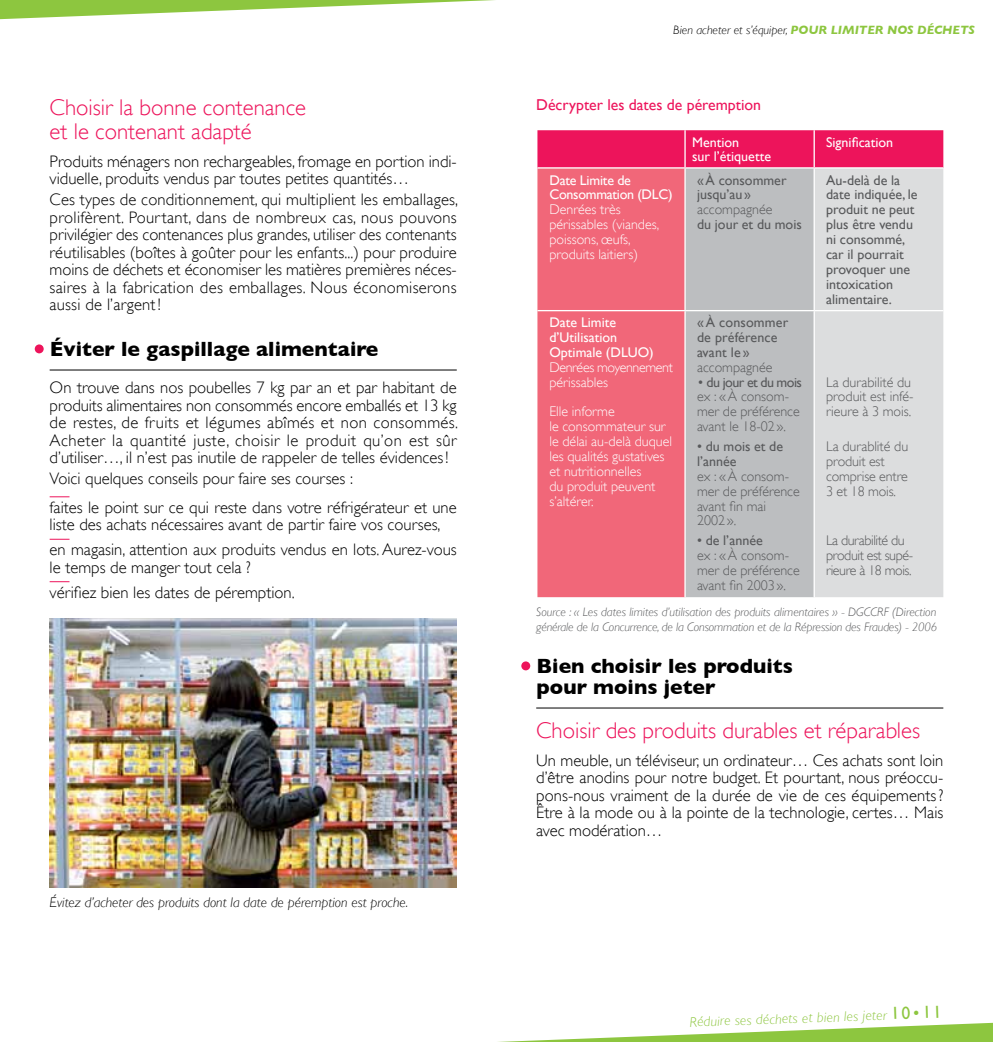
<style>
.page{position:relative;width:993px;height:1042px;background:#fff}
.page>*{position:absolute;margin:0;border:0;box-sizing:border-box;transform-origin:0 0}
.t1{font:300 22.75px/24.5px "Gill Sans";color:#ed145b}
.t2{font:700 21px/21px "Gill Sans";color:#000}
.t3{font:300 16.62px/17.5px "Gill Sans";color:#000}
.t4{font:15.75px "Gill Sans";color:#ed145b}
.t5{font:300 14px/14.9px "Gill Sans";color:#58595b}
.t6{font:14px/14.9px "Gill Sans";color:#58595b}
.t7{font:300 14px/14.9px "Gill Sans";color:#fff}
.t8{font:14px/14.9px "Gill Sans";color:#fff}
.t9{font:italic 300 14px "Gill Sans";color:#000}
.t10{font:300 14px/14.9px "Gill Sans";letter-spacing:-.03em;color:#58595b}
.t11{font:italic 300 14px "Gill Sans";color:#8dc63f}
.t12{font:14px/14.9px "Gill Sans";letter-spacing:-.02em;color:#fff}
.t13{font:300 14px/14.9px "Gill Sans";letter-spacing:-.025em;color:#fff}
.t14{font:italic 300 12.25px/14.9px "Gill Sans";color:#58595b}
.t15{font:italic 300 12.25px "Gill Sans";color:#000}
.t16{font:italic 700 12.25px "Gill Sans";color:#8dc63f}
.s1{font-weight:700;color:#8dc63f}
.s2{font-weight:400}
.s3{font-weight:400;font-style:normal;font-size:17.5px}
.s4{font-style:normal;font-size:17.5px}
</style>
<div class="page">
<svg style="left:0;top:0;width:495px;height:20px"></svg>
<svg style="left:498px;top:1023px;width:494px;height:19px"></svg>
<hr style="left:50px;top:370px;width:406px;height:1px;background:#000">
<svg style="left:50px;top:496px;width:19px;height:1px"></svg>
<svg style="left:50px;top:539px;width:19px;height:1px"></svg>
<svg style="left:50px;top:581px;width:19px;height:1px"></svg>
<div style="left:35px;top:344px;width:9px;height:9px;background:#ed145b;border-radius:50%"></div>
<hr style="left:536px;top:708px;width:407px;height:1px;background:#000">
<div style="left:521px;top:661px;width:9px;height:9px;background:#ed145b;border-radius:50%"></div>
<div style="left:537px;top:130px;width:406px;height:37px;background:#ed145b"></div>
<div style="left:537px;top:169px;width:147px;height:428px;background:#f16779"></div>
<div style="left:685px;top:169px;width:128px;height:428px;background:#bcbec0"></div>
<div style="left:815px;top:169px;width:128px;height:428px;background:#dcddde"></div>
<hr style="left:684px;top:130px;width:1px;height:37px;background:#fff">
<hr style="left:813px;top:130px;width:1px;height:37px;background:#fff">
<hr style="left:537px;top:310px;width:147px;height:1px;background:#fff">
<hr style="left:684px;top:310px;width:129px;height:1px;background:#fff">
<hr style="left:813px;top:310px;width:130px;height:1px;background:#fff">
<img style="left:50px;top:618px;width:406px;height:269px">
<h1 class="t1" style="left:50px;top:95px;width:258px">Choisir la bonne contenance et le contenant adapté</h1>
<p class="t3" style="left:50px;top:153px;width:408px">Produits ménagers non rechargeables, fromage en portion indi&shy;viduelle, produits vendus par toutes petites quantités…</p>
<p class="t3" style="left:50px;top:191px;width:410px;text-align:justify">Ces types de conditionnement, qui multiplient les emballages, prolifèrent. Pourtant, dans de nombreux cas, nous pouvons privilégier des contenances plus grandes, utiliser des contenants réutilisables (boîtes à goûter pour les enfants...) pour produire moins de déchets et économiser les matières premières néces&shy;saires à la fabrication des emballages. Nous économiserons aussi de l’argent!</p>
<p class="t2" style="left:50px;top:338px;width:330px">Éviter le gaspillage alimentaire</p>
<p class="t3" style="left:50px;top:379px;width:410px;text-align:justify">On trouve dans nos poubelles 7 kg par an et par habitant de produits alimentaires non consommés encore emballés et 13 kg de restes, de fruits et légumes abîmés et non consommés.<br>Acheter la quantité juste, choisir le produit qu’on est sûr d’utiliser…, il n’est pas inutile de rappeler de telles évidences!</p>
<p class="t3" style="left:50px;top:464px;width:408px;line-height:28.3px">Voici quelques conseils pour faire ses courses :<br>faites le point sur ce qui reste dans votre réfrigérateur et une</p>
<p class="t3" style="left:50px;top:512px;width:408px;line-height:24.8px">liste des achats nécessaires avant de partir faire vos courses, en magasin, attention aux produits vendus en lots. Aurez-vous</p>
<p class="t3" style="left:50px;top:555px;width:246px;line-height:24.8px">le temps de manger tout cela ? vérifiez bien les dates de péremption.</p>
<p class="t9" style="left:50px;top:894px;width:360px">Évitez d’acheter des produits dont la date de péremption est proche.</p>
<p class="t15" style="left:673px;top:23px;width:136px">Bien acheter et s’équiper, <span class="s1">POUR</span></p>
<p class="t16" style="left:830px;top:22px;width:32px">LIMITER</p>
<p class="t16" style="left:886px;top:22px;width:10px">NOS</p>
<p class="t16" style="left:916px;top:22px;width:10px">DÉCHETS</p>
<p class="t4" style="left:536px;top:96px;width:226px">Décrypter les dates de péremption</p>
<p class="t12" style="left:549px;top:172px;width:125px">Date Limite de<br>Consommation (DLC)</p>
<p class="t7" style="left:549px;top:202px;width:111px">Denrées très périssables (viandes, poissons, œufs, produits laitiers)</p>
<p class="t8" style="left:549px;top:315px;width:106px">Date Limite d’Utilisation<br>Optimale (DLUO)</p>
<p class="t13" style="left:549px;top:360px;width:125px">Denrées moyennement périssables</p>
<p class="t7" style="left:549px;top:404px;width:124px">Elle informe<br>le consommateur sur le délai au-delà duquel les qualités gustatives et nutritionnelles<br>du produit peuvent s’altérer.</p>
<p class="t8" style="left:691px;top:135px;width:80px;line-height:14px">Mention<br>sur l’étiquette</p>
<p class="t8" style="left:825px;top:135px;width:69px">Signification</p>
<p class="t6" style="left:696px;top:172px;width:91px">«À consommer jusqu’au »</p>
<p class="t5" style="left:696px;top:202px;width:77px">accompagnée</p>
<p class="t6" style="left:696px;top:217px;width:106px">du jour et du mois</p>
<p class="t6" style="left:696px;top:315px;width:93px">«À consommer de préférence avant le »</p>
<p class="t5" style="left:696px;top:360px;width:77px">accompagnée</p>
<p class="t5" style="left:696px;top:374px;width:106px">• <span class="s2">du jour et du mois </span>ex : «À consom&shy;mer de préférence avant le 18-02».</p>
<p class="t6" style="left:696px;top:439px;width:88px">• du mois et de l’année</p>
<p class="t5" style="left:696px;top:469px;width:104px">ex : «À consom&shy;mer de préférence avant fin mai<br>2002».</p>
<p class="t6" style="left:696px;top:533px;width:67px">• de l’année</p>
<p class="t5" style="left:696px;top:548px;width:104px">ex : «À consom&shy;mer de préférence avant fin 2003».</p>
<p class="t6" style="left:825px;top:172px;width:93px">Au-delà de la date indiquée, le produit ne peut plus être vendu ni consommé, car il pourrait provoquer une intoxication alimentaire.</p>
<p class="t5" style="left:825px;top:374px;width:89px">La durabilité du produit est infé&shy;rieure à 3 mois.</p>
<p class="t5" style="left:825px;top:439px;width:84px">La durablité du produit est comprise entre<br>3 et 18 mois.</p>
<p class="t10" style="left:825px;top:533px;width:88px">La durabilité du produit est supé&shy;rieure à 18 mois.</p>
<p class="t14" style="left:536px;top:604px;width:402px">Source : « Les dates limites d’utilisation des produits alimentaires » - DGCCRF (Direction générale de la Concurrence, de la Consommation et de la Répression des Fraudes) - 2006</p>
<p class="t2" style="left:536px;top:655px;width:258px">Bien choisir les produits pour moins jeter</p>
<h1 class="t1" style="left:536px;top:718px;width:385px">Choisir des produits durables et réparables</h1>
<p class="t3" style="left:536px;top:751px;width:408px;text-align:justify">Un meuble, un téléviseur, un ordinateur… Ces achats sont loin d’être anodins pour notre budget. Et pourtant, nous préoccu&shy;pons-nous vraiment de la durée de vie de ces équipements?<br>Être à la mode ou à la pointe de la technologie, certes… Mais avec modération…</p>
<p class="t11" style="left:689px;top:1014px;width:254px;rotate:-2deg">Réduire ses déchets et bien les jeter <span class="s3">10</span><span class="s4">•</span><span class="s3">11</span></p>
</div>
